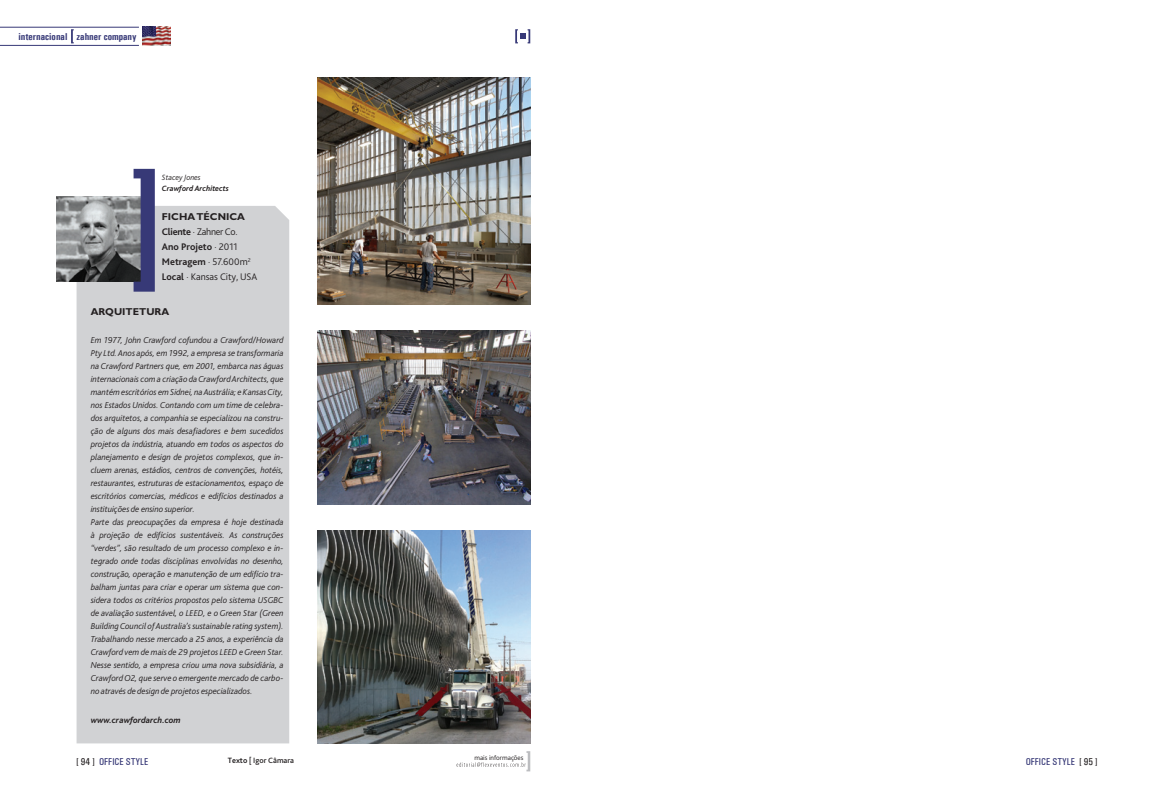
<style>
.page{position:relative;width:1174px;height:786px;background:#fff}
.page>*{position:absolute;margin:0;border:0;box-sizing:border-box;transform-origin:0 0}
.t1{font:300 10px/15px "Bliss 2";color:#231f20}
.t2{font:500 condensed 10px "Univers";color:#373977}
.t3{font:700 condensed 10px "Univers";color:#373977}
.t4{font:700 10px "Gill Sans Std";color:#231f20}
.t5{font:italic 300 9px/13px "Bliss 2";letter-spacing:-.005em;color:#231f20}
.t6{font:italic 700 9px "Bliss 2";color:#231f20}
.t7{font:italic 700 8px "Bliss 2";color:#231f20}
.t8{font:500 8px "Bliss 2";color:#231f20}
.t9{font:italic 300 8px "Bliss 2";color:#231f20}
.t10{font:300 7px "Bliss 2";color:#231f20}
.s1{font-weight:700}
.s2{color:#231f20}
</style>
<div class="page">
<div style="left:77px;top:206px;width:212px;height:537px;background:#d1d2d4"></div>
<img style="left:56px;top:196px;width:78px;height:85px">
<svg style="left:456px;top:751px;width:74px;height:20px"></svg>
<img style="left:317px;top:330px;width:213px;height:174px">
<img style="left:317px;top:77px;width:213px;height:227px">
<img style="left:317px;top:530px;width:213px;height:213px">
<hr style="left:0;top:45px;width:139px;height:1px;background:#373977">
<hr style="left:0;top:27px;width:139px;height:1px;background:#373977">
<svg style="left:71px;top:29px;width:3px;height:14px"></svg>
<img style="left:142px;top:27px;width:29px;height:19px">
<svg style="left:134px;top:169px;width:21px;height:122px"></svg>
<svg style="left:515px;top:29px;width:15px;height:14px"></svg>
<p class="t3" style="left:18px;top:30px;width:120px">internacional zahner company</p>
<p class="t9" style="left:162px;top:172px;width:40px">Stacey Jones</p>
<p class="t7" style="left:162px;top:183px;width:68px">Crawford Architects</p>
<p class="t4" style="left:162px;top:211px;width:85px">FICHA TÉCNICA</p>
<p class="t1" style="left:162px;top:224px;width:97px"><span class="s1">Cliente</span> · Zahner Co.<br><span class="s1">Ano Projeto</span> · 2011<br><span class="s1">Metragem</span> · 57.600m<sup>2<br></sup><span class="s1">Local</span> · Kansas City, USA</p>
<p class="t4" style="left:91px;top:305px;width:80px">ARQUITETURA</p>
<p class="t5" style="left:91px;top:332px;width:194px">Em 1977, John Crawford cofundou a Crawford/Howard Pty Ltd. Anos após, em 1992, a empresa se transformaria na Crawford Partners que, em 2001, embarca nas águas internacionais com a criação da Crawford Architects, que mantém escritórios em Sidnei, na Austrália; e Kansas City, nos Estados Unidos. Contando com um time de celebra&shy;dos arquitetos, a companhia se especializou na constru&shy;ção de alguns dos mais desafiadores e bem sucedidos projetos da indústria, atuando em todos os aspectos do planejamento e design de projetos complexos, que in&shy;cluem arenas, estádios, centros de convenções, hotéis, restaurantes, estruturas de estacionamentos, espaço de escritórios comercias, médicos e edifícios destinados a instituições de ensino superior.<br>Parte das preocupações da empresa é hoje destinada à projeção de edifícios sustentáveis. As construções “verdes”, são resultado de um processo complexo e in&shy;tegrado onde todas disciplinas envolvidas no desenho, construção, operação e manutenção de um edifício tra&shy;balham juntas para criar e operar um sistema que con&shy;sidera todos os critérios propostos pelo sistema USGBC de avaliação sustentável, o LEED, e o Green Star (Green Building Council of Australia’s sustainable rating system).<br>Trabalhando nesse mercado a 25 anos, a experiência da Crawford vem de mais de 29 projetos LEED e Green Star.<br>Nesse sentido, a empresa criou uma nova subsidiária, a Crawford O2, que serve o emergente mercado de carbo&shy;no através de design de projetos especializados.</p>
<p class="t6" style="left:91px;top:713px;width:92px">www.crawfordarch.com</p>
<p class="t2" style="left:77px;top:754px;width:73px"><span class="s2">[ 94 ]</span> OFFICE STYLE</p>
<p class="t8" style="left:228px;top:755px;width:68px"><span class="s1">Texto</span> [ Igor Câmara</p>
<p class="t10" style="left:474px;top:752px;width:51px">mais informações</p>
<p class="t2" style="left:1025px;top:754px;width:73px">OFFICE STYLE <span class="s2">[ 95 ]</span></p>
</div>
